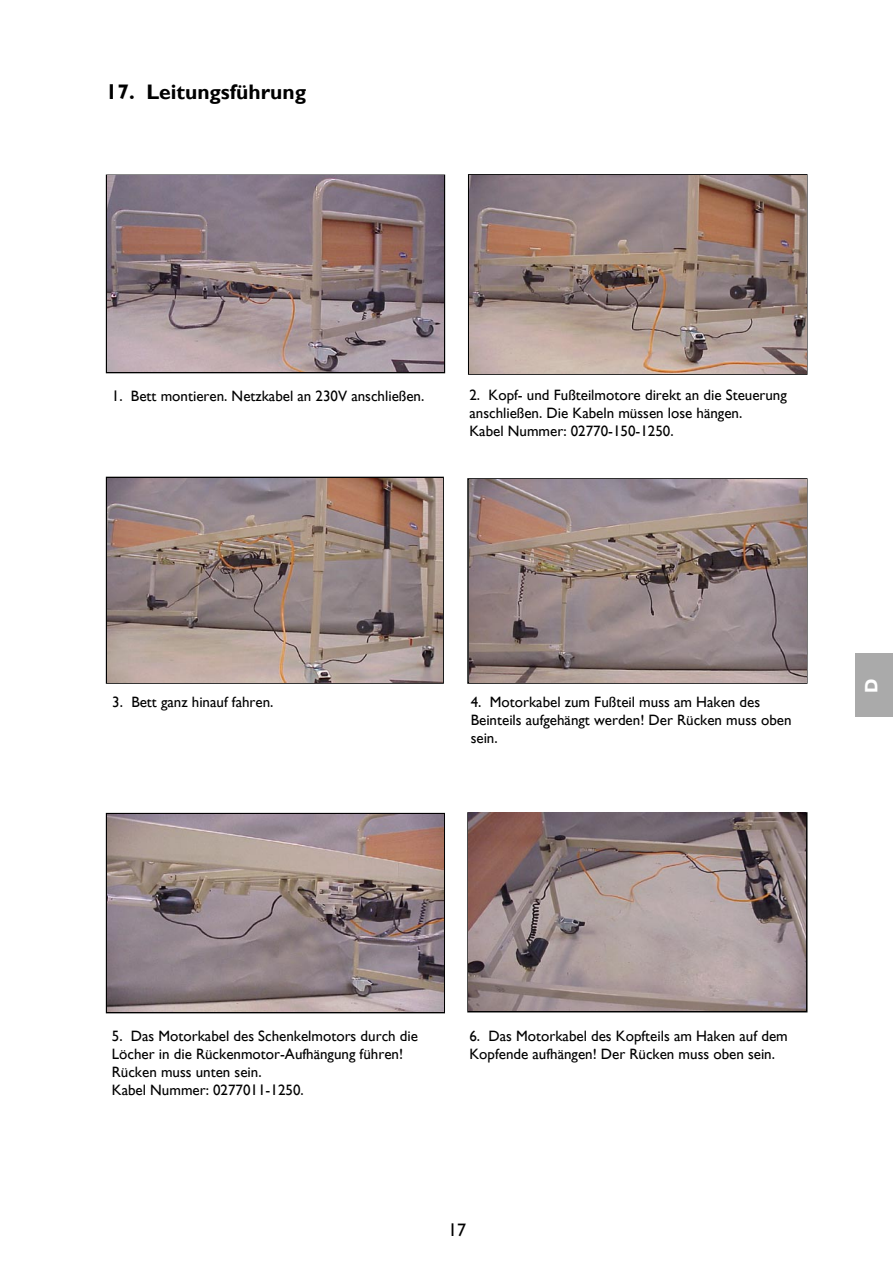
<style>
.page{position:relative;width:893px;height:1263px;background:#fff}
.page>*{position:absolute;margin:0;border:0;box-sizing:border-box;transform-origin:0 0}
.t1{font:700 21px "Gill Sans";color:#000}
.t2{font:18px "Gill Sans";color:#000}
.t3{font:700 18px "Gill Sans";color:#fff}
.t4{font:15px "Gill Sans";color:#000}
</style>
<div class="page">
<div style="left:855px;top:653px;width:38px;height:64px;background:#aaa"></div>
<div style="left:467px;top:478px;width:340px;height:206px;border:2px solid #000"></div>
<div style="left:106px;top:477px;width:338px;height:207px;border:2px solid #000"></div>
<div style="left:468px;top:174px;width:339px;height:201px;border:2px solid #000"></div>
<img style="left:469px;top:176px;width:337px;height:197px">
<img style="left:107px;top:176px;width:337px;height:196px">
<img style="left:107px;top:478px;width:335px;height:204px">
<img style="left:469px;top:479px;width:337px;height:203px">
<img style="left:107px;top:814px;width:337px;height:198px">
<img style="left:469px;top:812px;width:337px;height:199px">
<p class="t1" style="left:106px;top:80px;width:202px">17. Leitungsführung</p>
<p class="t4" style="left:112px;top:387px;width:314px">1. Bett montieren. Netzkabel an 230V anschließen.</p>
<p class="t4" style="left:469px;top:386px;width:319px">2. Kopf- und Fußteilmotore direkt an die Steuerung</p>
<p class="t4" style="left:469px;top:404px;width:274px">anschließen. Die Kabeln müssen lose hängen.</p>
<p class="t4" style="left:469px;top:422px;width:206px">Kabel Nummer: 02770-150-1250.</p>
<p class="t4" style="left:112px;top:693px;width:163px">3. Bett ganz hinauf fahren.</p>
<p class="t4" style="left:471px;top:693px;width:291px">4. Motorkabel zum Fußteil muss am Haken des</p>
<p class="t4" style="left:471px;top:711px;width:322px">Beinteils aufgehängt werden! Der Rücken muss oben</p>
<p class="t4" style="left:471px;top:729px;width:29px">sein.</p>
<p class="t3" style="left:861px;top:692px;width:16px;rotate:-90deg">D</p>
<p class="t4" style="left:112px;top:1027px;width:308px">5. Das Motorkabel des Schenkelmotors durch die</p>
<p class="t4" style="left:112px;top:1045px;width:293px">Löcher in die Rückenmotor-Aufhängung führen!</p>
<p class="t4" style="left:112px;top:1063px;width:151px">Rücken muss unten sein.</p>
<p class="t4" style="left:112px;top:1081px;width:193px">Kabel Nummer: 0277011-1250.</p>
<p class="t4" style="left:469px;top:1027px;width:320px">6. Das Motorkabel des Kopfteils am Haken auf dem</p>
<p class="t4" style="left:469px;top:1045px;width:307px">Kopfende aufhängen! Der Rücken muss oben sein.</p>
<p class="t2" style="left:448px;top:1219px;width:19px">17</p>
</div>
